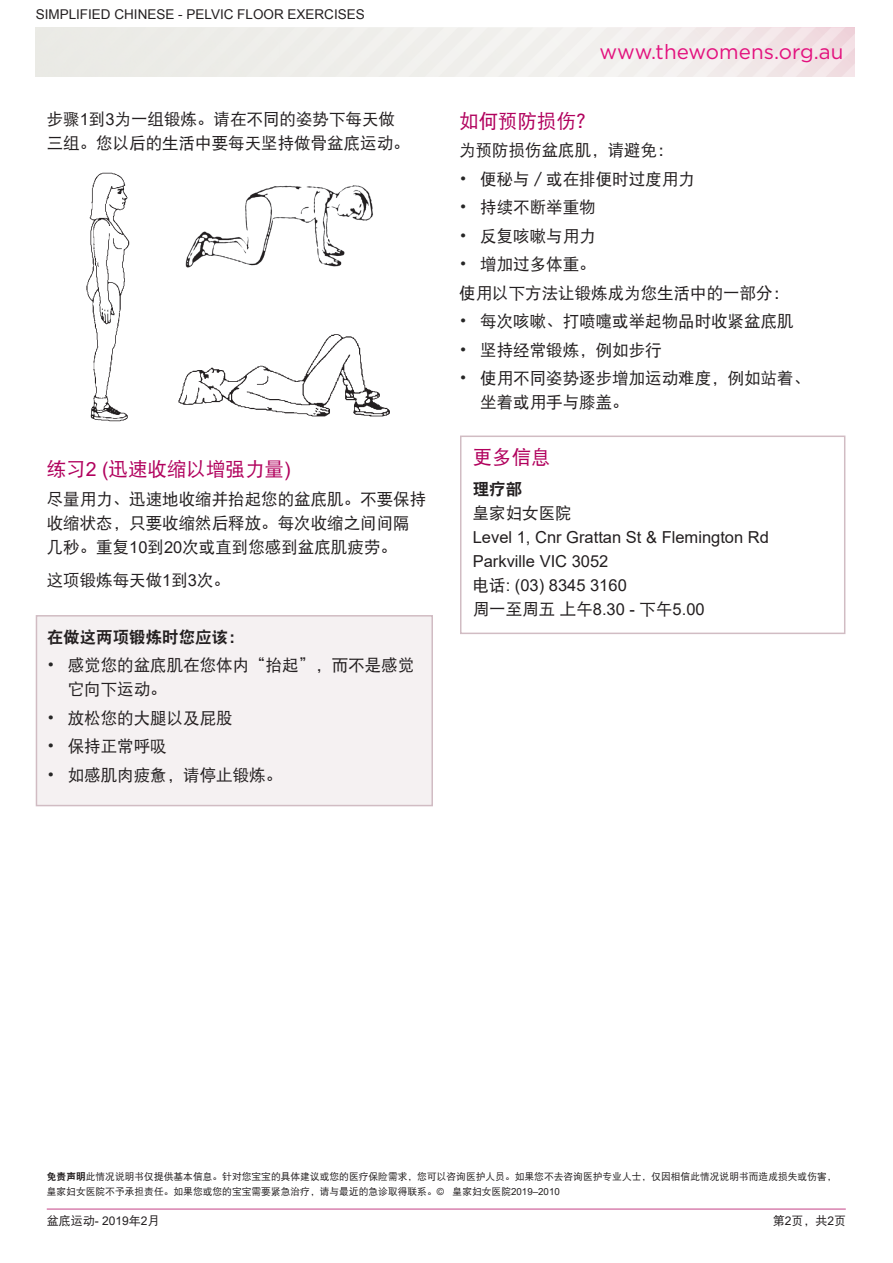
<style>
.page{position:relative;width:893px;height:1263px;background:#fff}
.page>*{position:absolute;margin:0;border:0;box-sizing:border-box;transform-origin:0 0}
.t1{font:20.55px "Gotham";letter-spacing:.005em;color:#e3127e}
.t2{font:19.5px "DFP Hei W5";color:#b1005d}
.t3{font:16.5px/24px "DFP Hei W5";color:#231f20}
.t4{font:16.5px "Arial";color:#231f20}
.title2{font:16.5px "DFP Hei W9";color:#231f20}
.t5{font:13.5px "Arial";color:#231f20}
.t6{font:12px "DFP Hei W5";color:#231f20}
.t7{font:9.75px/15px "DFP Hei W5";color:#231f20}
.s1{font-family:"Arial"}
.s2{font-family:"Sim Sun";color:#262626}
.s3{font-family:"DFP Hei W5"}
.s4{font-family:"DFP Hei W9"}
</style>
<div class="page">
<hr style="left:47px;top:1208px;width:799px;height:2px;background:#b1005d">
<div style="left:36px;top:615px;width:397px;height:191px;background:#f5f1f2;border:2px solid #d1bcc3"></div>
<div style="left:460px;top:435px;width:385px;height:199px;border:2px solid #d1bcc3"></div>
<img style="left:185px;top:185px;width:188px;height:83px">
<img style="left:178px;top:334px;width:212px;height:83px">
<img style="left:86px;top:172px;width:44px;height:250px">
<p class="t5" style="left:36px;top:5px;width:331px">SIMPLIFIED CHINESE - PELVIC FLOOR EXERCISES</p>
<p class="t3" style="left:47px;top:107px;width:364px">步骤<span class="s1">1</span>到<span class="s1">3</span>为一组锻炼。请在不同的姿势下每天做三组。您以后的生活中要每天坚持做骨盆底运动。</p>
<p class="t2" style="left:47px;top:459px;width:245px">练习<span class="s1">2 (</span>迅速收缩以增强力量<span class="s1">)</span></p>
<p class="t3" style="left:47px;top:487px;width:381px">尽量用力、迅速地收缩并抬起您的盆底肌。不要保持收缩状态，只要收缩然后释放。每次收缩之间间隔几秒。重复<span class="s1">10</span>到<span class="s1">20</span>次或直到您感到盆底肌疲劳。</p>
<p class="t3" style="left:47px;top:568px;width:185px">这项锻炼每天做<span class="s1">1</span>到<span class="s1">3</span>次。</p>
<p class="title2" style="left:47px;top:628px;width:200px">在做这两项锻炼时您应该：</p>
<p class="t3" style="left:68px;top:653px;width:348px;text-indent:-21px"><span class="s2">•</span> 感觉您的盆底肌在您体内“抬起”，而不是感觉它向下运动。</p>
<p class="t3" style="left:47px;top:706px;width:187px"><span class="s2">•</span> 放松您的大腿以及屁股</p>
<p class="t3" style="left:47px;top:734px;width:121px"><span class="s2">•</span> 保持正常呼吸</p>
<p class="t3" style="left:47px;top:763px;width:237px"><span class="s2">•</span> 如感肌肉疲惫，请停止锻炼。</p>
<p class="t1" style="left:599px;top:39px;width:246px">www.thewomens.org.au</p>
<p class="t2" style="left:459px;top:110px;width:138px">如何预防损伤？</p>
<p class="t3" style="left:459px;top:138px;width:216px">为预防损伤盆底肌，请避免：</p>
<p class="t3" style="left:459px;top:166px;width:237px"><span class="s2">•</span> 便秘与／或在排便时过度用力</p>
<p class="t3" style="left:459px;top:195px;width:138px"><span class="s2">•</span> 持续不断举重物</p>
<p class="t3" style="left:459px;top:223px;width:138px"><span class="s2">•</span> 反复咳嗽与用力</p>
<p class="t3" style="left:459px;top:252px;width:138px"><span class="s2">•</span> 增加过多体重。</p>
<p class="t3" style="left:459px;top:280px;width:332px">使用以下方法让锻炼成为您生活中的一部分：</p>
<p class="t3" style="left:459px;top:309px;width:336px"><span class="s2">•</span> 每次咳嗽、打喷嚏或举起物品时收紧盆底肌</p>
<p class="t3" style="left:459px;top:337px;width:204px"><span class="s2">•</span> 坚持经常锻炼，例如步行</p>
<p class="t3" style="left:480px;top:366px;width:332px;text-indent:-21px"><span class="s2">•</span> 使用不同姿势逐步增加运动难度，例如站着、坐着或用手与膝盖。</p>
<p class="t2" style="left:473px;top:446px;width:79px">更多信息</p>
<p class="title2" style="left:473px;top:480px;width:51px">理疗部</p>
<p class="t3" style="left:473px;top:501px;width:100px">皇家妇女医院</p>
<p class="t4" style="left:473px;top:526px;width:298px">Level 1, Cnr Grattan St &amp; Flemington Rd</p>
<p class="t4" style="left:473px;top:550px;width:137px">Parkville VIC 3052</p>
<p class="t4" style="left:473px;top:574px;width:156px"><span class="s3">电话</span>: (03) 8345 3160</p>
<p class="t3" style="left:473px;top:597px;width:233px">周一至周五上午<span class="s1">8.30 -</span> 下午<span class="s1">5.00</span></p>
<p class="t7" style="left:47px;top:1168px;width:791px"><span class="s4">免责声明</span>此情况说明书仅提供基本信息。针对您宝宝的具体建议或您的医疗保险需求，您可以咨询医护人员。如果您不去咨询医护专业人士，仅因相信此情况说明书而造成损失或伤害，皇家妇女医院不予承担责任。如果您或您的宝宝需要紧急治疗，请与最近的急诊取得联系。<span class="s1">©</span> 皇家妇女医院<span class="s1">2019–2010</span></p>
<p class="t6" style="left:773px;top:1214px;width:75px">第<span class="s1">2</span>页，共<span class="s1">2</span>页</p>
<p class="t6" style="left:47px;top:1214px;width:114px">盆底运动<span class="s1">- 2019</span>年<span class="s1">2</span>月</p>
</div>
